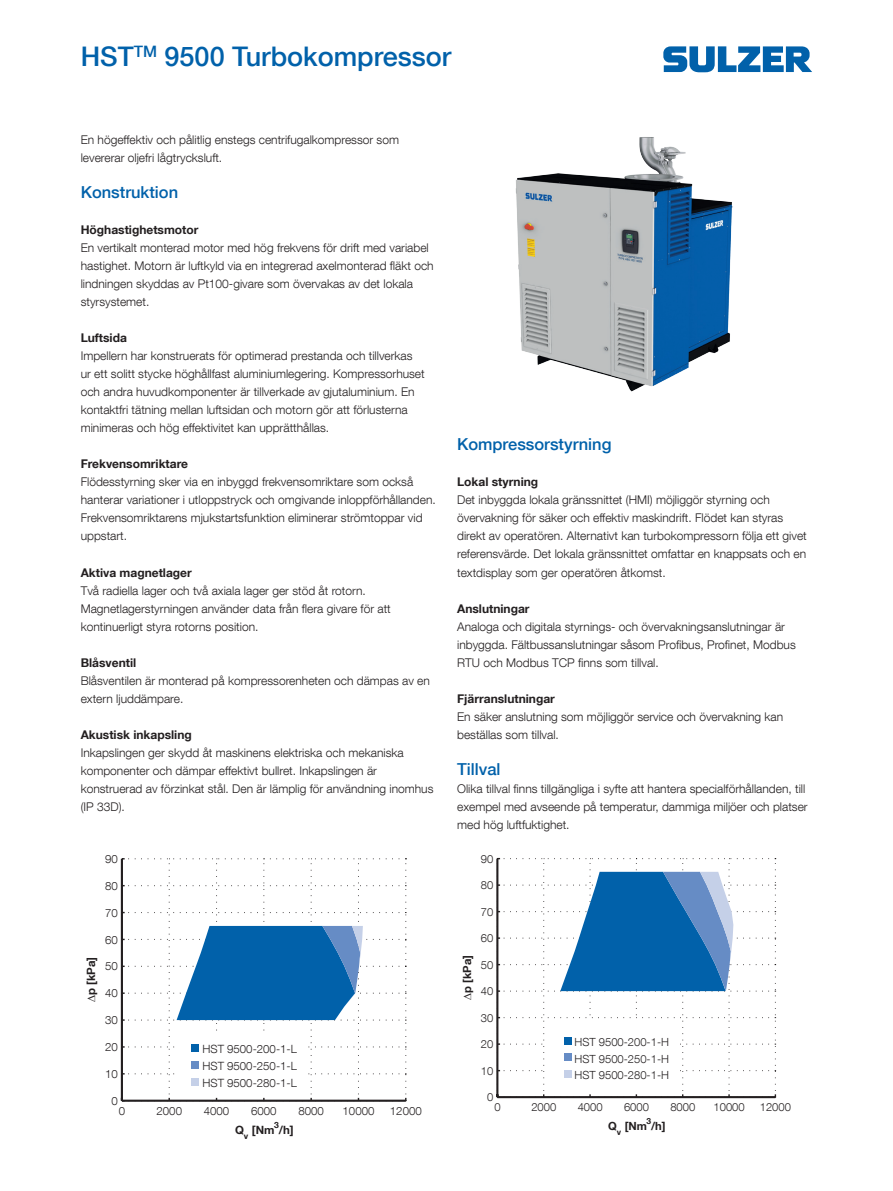
<style>
.page{position:relative;width:893px;height:1191px;background:#fff}
.page>*{position:absolute;margin:0;border:0;box-sizing:border-box;transform-origin:0 0}
.t1{font:500 27px "Helvetica Neue LT Com";color:#0161aa}
.t2{font:500 16.5px "Helvetica Neue LT Com";color:#0161aa}
.t3{font:300 12px/18px "Helvetica Neue LT Com";color:#231f20}
.t4{font:700 12px "Helvetica Neue LT Com";color:#231f20}
.t5{font:300 11.4px "Helvetica Neue LT Com";color:#231f20}
.t6{font:700 11.4px "Helvetica Neue LT Com";color:#231f20}
.t7{font:300 11.25px "Helvetica Neue LT Com";color:#231f20}
.t8{font:700 11.25px "Helvetica Neue LT Com";color:#231f20}
.t9{font:700 8.55px "Helvetica Neue LT Com";color:#231f20}
.t10{font:700 8.4px "Helvetica Neue LT Com";color:#231f20}
</style>
<div class="page">
<svg style="left:663px;top:46px;width:149px;height:26px"></svg>
<svg style="left:121px;top:858px;width:286px;height:243px"></svg>
<div style="left:177px;top:1036px;width:131px;height:60px;background:#fff"></div>
<div style="left:192px;top:1044px;width:7px;height:7px;background:#0161aa"></div>
<div style="left:192px;top:1061px;width:7px;height:7px;background:#668cc5"></div>
<div style="left:192px;top:1078px;width:7px;height:7px;background:#c5d0e8"></div>
<hr style="left:497px;top:1096px;width:278px;height:2px;background:#231f20">
<svg style="left:496px;top:858px;width:280px;height:239px"></svg>
<div style="left:546px;top:1020px;width:134px;height:73px;background:#fff"></div>
<div style="left:564px;top:1037px;width:7px;height:7px;background:#0161aa"></div>
<div style="left:564px;top:1053px;width:7px;height:8px;background:#668cc5"></div>
<div style="left:564px;top:1070px;width:7px;height:7px;background:#c5d0e8"></div>
<img style="left:515px;top:137px;width:218px;height:255px">
<h1 class="t1" style="left:81px;top:40px;width:372px">HST<sup>TM</sup> 9500 Turbokompressor</h1>
<p class="t3" style="left:81px;top:131px;width:320px">En högeffektiv och pålitlig enstegs centrifugalkompressor som levererar oljefri lågtrycksluft.</p>
<h2 class="t2" style="left:81px;top:182px;width:99px">Konstruktion</h2>
<p class="t4" style="left:81px;top:222px;width:119px">Höghastighetsmotor</p>
<p class="t3" style="left:81px;top:239px;width:354px">En vertikalt monterad motor med hög frekvens för drift med variabel hastighet. Motorn är luftkyld via en integrerad axelmonterad fläkt och lindningen skyddas av Pt100-givare som övervakas av det lokala styrsystemet.</p>
<p class="t4" style="left:81px;top:330px;width:48px">Luftsida</p>
<p class="t3" style="left:81px;top:347px;width:346px">Impellern har konstruerats för optimerad prestanda och tillverkas ur ett solitt stycke höghållfast aluminiumlegering. Kompressorhuset och andra huvudkomponenter är tillverkade av gjutaluminium. En kontaktfri tätning mellan luftsidan och motorn gör att förlusterna minimeras och hög effektivitet kan upprätthållas.</p>
<p class="t4" style="left:81px;top:456px;width:109px">Frekvensomriktare</p>
<p class="t3" style="left:81px;top:473px;width:357px">Flödesstyrning sker via en inbyggd frekvensomriktare som också hanterar variationer i utloppstryck och omgivande inloppförhållanden.<br>Frekvensomriktarens mjukstartsfunktion eliminerar strömtoppar vid uppstart.</p>
<p class="t4" style="left:81px;top:564px;width:113px">Aktiva magnetlager</p>
<p class="t3" style="left:81px;top:581px;width:312px">Två radiella lager och två axiala lager ger stöd åt rotorn.<br>Magnetlagerstyrningen använder data från flera givare för att kontinuerligt styra rotorns position.</p>
<p class="t4" style="left:81px;top:654px;width:57px">Blåsventil</p>
<p class="t3" style="left:81px;top:671px;width:351px">Blåsventilen är monterad på kompressorenheten och dämpas av en extern ljuddämpare.</p>
<p class="t4" style="left:81px;top:726px;width:113px">Akustisk inkapsling</p>
<p class="t3" style="left:81px;top:743px;width:354px">Inkapslingen ger skydd åt maskinens elektriska och mekaniska komponenter och dämpar effektivt bullret. Inkapslingen är konstruerad av förzinkat stål. Den är lämplig för användning inomhus (IP 33D).</p>
<h2 class="t2" style="left:457px;top:434px;width:156px">Kompressorstyrning</h2>
<p class="t4" style="left:457px;top:474px;width:83px">Lokal styrning</p>
<p class="t3" style="left:457px;top:491px;width:351px">Det inbyggda lokala gränssnittet (HMI) möjliggör styrning och övervakning för säker och effektiv maskindrift. Flödet kan styras direkt av operatören. Alternativt kan turbokompressorn följa ett givet referensvärde. Det lokala gränssnittet omfattar en knappsats och en textdisplay som ger operatören åtkomst.</p>
<p class="t4" style="left:457px;top:600px;width:74px">Anslutningar</p>
<p class="t3" style="left:457px;top:617px;width:340px">Analoga och digitala styrnings- och övervakningsanslutningar är inbyggda. Fältbussanslutningar såsom Profibus, Profinet, Modbus<br>RTU och Modbus TCP finns som tillval.</p>
<p class="t4" style="left:457px;top:690px;width:99px">Fjärranslutningar</p>
<p class="t3" style="left:457px;top:707px;width:328px">En säker anslutning som möjliggör service och övervakning kan beställas som tillval.</p>
<h2 class="t2" style="left:457px;top:758px;width:45px">Tillval</h2>
<p class="t3" style="left:457px;top:779px;width:352px">Olika tillval finns tillgängliga i syfte att hantera specialförhållanden, till exempel med avseende på temperatur, dammiga miljöer och platser med hög luftfuktighet.</p>
<p class="t5" style="left:105px;top:852px;width:14px">90</p>
<p class="t7" style="left:481px;top:852px;width:14px">90</p>
<p class="t5" style="left:105px;top:878px;width:14px">80</p>
<p class="t7" style="left:481px;top:878px;width:14px">80</p>
<p class="t5" style="left:105px;top:905px;width:14px">70</p>
<p class="t7" style="left:481px;top:904px;width:14px">70</p>
<p class="t5" style="left:105px;top:932px;width:14px">60</p>
<p class="t7" style="left:481px;top:931px;width:14px">60</p>
<p class="t6" style="left:84px;top:1002px;width:47px;rotate:-90deg">∆p [kPa]</p>
<p class="t5" style="left:105px;top:959px;width:14px">50</p>
<p class="t5" style="left:105px;top:986px;width:14px">40</p>
<p class="t8" style="left:460px;top:999px;width:46px;rotate:-90deg">∆p [kPa]</p>
<p class="t7" style="left:481px;top:957px;width:14px">50</p>
<p class="t7" style="left:481px;top:984px;width:14px">40</p>
<p class="t5" style="left:105px;top:1013px;width:14px">30</p>
<p class="t7" style="left:481px;top:1010px;width:14px">30</p>
<p class="t5" style="left:105px;top:1040px;width:14px">20</p>
<p class="t5" style="left:105px;top:1067px;width:14px">10</p>
<p class="t5" style="left:202px;top:1042px;width:96px">HST 9500-200-1-L</p>
<p class="t5" style="left:202px;top:1059px;width:96px">HST 9500-250-1-L</p>
<p class="t5" style="left:202px;top:1076px;width:96px">HST 9500-280-1-L</p>
<p class="t7" style="left:481px;top:1037px;width:14px">20</p>
<p class="t7" style="left:481px;top:1063px;width:14px">10</p>
<p class="t7" style="left:575px;top:1035px;width:96px">HST 9500-200-1-H</p>
<p class="t7" style="left:575px;top:1051px;width:96px">HST 9500-250-1-H</p>
<p class="t7" style="left:575px;top:1068px;width:96px">HST 9500-280-1-H</p>
<p class="t5" style="left:111px;top:1093px;width:8px">0</p>
<p class="t5" style="left:119px;top:1104px;width:8px">0</p>
<p class="t5" style="left:157px;top:1104px;width:27px">2000</p>
<p class="t5" style="left:204px;top:1104px;width:27px">4000</p>
<p class="t5" style="left:251px;top:1104px;width:27px">6000</p>
<p class="t5" style="left:299px;top:1104px;width:27px">8000</p>
<p class="t5" style="left:343px;top:1104px;width:33px">10000</p>
<p class="t5" style="left:390px;top:1104px;width:33px">12000</p>
<p class="t7" style="left:487px;top:1090px;width:8px">0</p>
<p class="t7" style="left:494px;top:1100px;width:8px">0</p>
<p class="t7" style="left:531px;top:1100px;width:26px">2000</p>
<p class="t7" style="left:578px;top:1100px;width:26px">4000</p>
<p class="t7" style="left:624px;top:1100px;width:26px">6000</p>
<p class="t7" style="left:670px;top:1100px;width:26px">8000</p>
<p class="t7" style="left:713px;top:1100px;width:33px">10000</p>
<p class="t7" style="left:760px;top:1100px;width:33px">12000</p>
<p class="t9" style="left:274px;top:1119px;width:6px">3</p>
<p class="t6" style="left:235px;top:1122px;width:10px">Q</p>
<p class="t6" style="left:252px;top:1122px;width:43px">[Nm /h]</p>
<p class="t9" style="left:244px;top:1131px;width:6px">v</p>
<p class="t10" style="left:646px;top:1115px;width:6px">3</p>
<p class="t8" style="left:608px;top:1118px;width:10px">Q</p>
<p class="t8" style="left:625px;top:1118px;width:42px">[Nm /h]</p>
<p class="t10" style="left:617px;top:1127px;width:6px">v</p>
</div>
